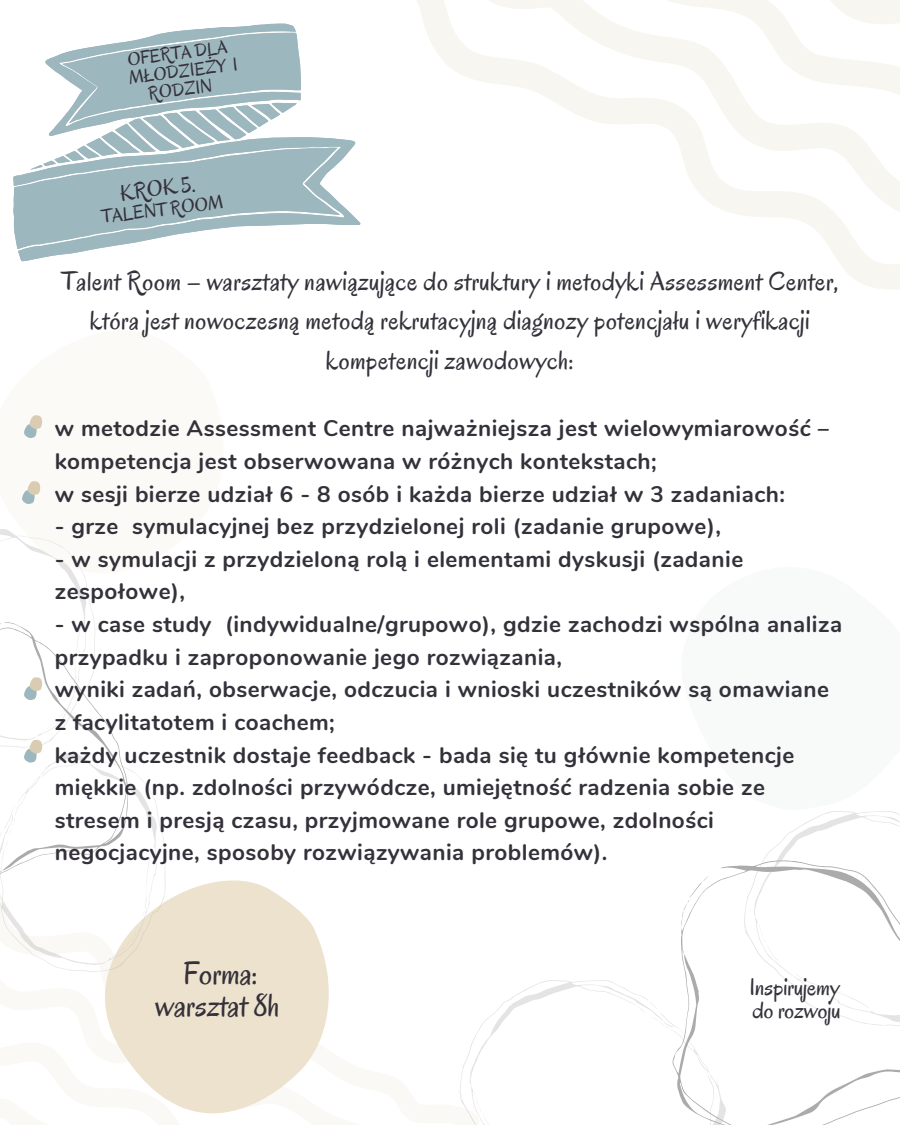
<style>
.page{position:relative;width:900px;height:1125px;background:#fff}
.page>*{position:absolute;margin:0;border:0;box-sizing:border-box;transform-origin:0 0}
.t1{font:121.5px "Oregano";color:#d9ccb3}
.t2{font:32.55px "Oregano";color:#34313a}
.t3{font:27px/39.3px "Oregano";letter-spacing:.02em;color:#34313a;text-align:center}
.t4{font:24px "Oregano";color:#34313a}
.t5{font:22.95px "Oregano";color:#34313a}
.t6{font:700 22.5px/32.7px "Nunito";letter-spacing:.02em;color:#34313a}
.t7{font:19.5px "Oregano";color:#34313a}
.t8{font:18.9px/18.3px "Oregano";color:#34313a;text-align:center}
</style>
<div class="page">
<svg style="left:13px;top:23px;width:348px;height:239px;fill:#9db7be"></svg>
<svg style="left:416px;top:0;width:484px;height:289px"></svg>
<svg style="left:105px;top:880px;width:224px;height:234px;fill:#ece2cd"></svg>
<svg style="left:0;top:574px;width:108px;height:151px"></svg>
<svg style="left:0;top:529px;width:84px;height:45px"></svg>
<svg style="left:0;top:725px;width:223px;height:282px"></svg>
<svg style="left:681px;top:876px;width:219px;height:249px"></svg>
<svg style="left:719px;top:811px;width:181px;height:262px"></svg>
<svg style="left:459px;top:941px;width:285px;height:184px"></svg>
<p class="t8" style="left:126px;top:51px;width:111px;rotate:-7deg">OFERTA DLA<br>MŁODZIEŻY I<br>RODZIN</p>
<p class="t5" style="left:118px;top:179px;width:77px;rotate:-7deg">KROK 5.</p>
<p class="t7" style="left:100px;top:205px;width:124px;rotate:-7deg">TALENT ROOM</p>
<p class="t3" style="left:62px;top:262px;width:778px">Talent Room – warsztaty nawiązujące do struktury i metodyki Assessment Center, która jest nowoczesną metodą rekrutacyjną diagnozy potencjału i weryfikacji kompetencji zawodowych:</p>
<p class="t1" style="left:28px;top:311px;width:21px">.</p>
<p class="t1" style="left:26px;top:376px;width:21px">.</p>
<p class="t1" style="left:28px;top:573px;width:21px">.</p>
<p class="t1" style="left:28px;top:635px;width:21px">.</p>
<p class="t6" style="left:55px;top:413px;width:776px">w metodzie Assessment Centre najważniejsza jest wielowymiarowość – kompetencja jest obserwowana w różnych kontekstach;</p>
<p class="t6" style="left:55px;top:478px;width:732px">w sesji bierze udział 6 - 8 osób i każda bierze udział w 3 zadaniach:</p>
<p class="t6" style="left:55px;top:510px;width:668px">- grze symulacyjnej bez przydzielonej roli (zadanie grupowe),</p>
<p class="t6" style="left:55px;top:543px;width:690px">- w symulacji z przydzieloną rolą i elementami dyskusji (zadanie zespołowe),</p>
<p class="t6" style="left:55px;top:608px;width:789px">- w case study (indywidualne/grupowo), gdzie zachodzi wspólna analiza przypadku i zaproponowanie jego rozwiązania,</p>
<p class="t6" style="left:55px;top:674px;width:776px">wyniki zadań, obserwacje, odczucia i wnioski uczestników są omawiane z facylitatotem i coachem;</p>
<p class="t6" style="left:55px;top:739px;width:741px">każdy uczestnik dostaje feedback - bada się tu głównie kompetencje miękkie (np. zdolności przywódcze, umiejętność radzenia sobie ze stresem i presją czasu, przyjmowane role grupowe, zdolności negocjacyjne, sposoby rozwiązywania problemów).</p>
<p class="t2" style="left:183px;top:953px;width:76px">Forma:</p>
<p class="t2" style="left:155px;top:985px;width:126px">warsztat 8h</p>
<p class="t4" style="left:749px;top:972px;width:92px">Inspirujemy</p>
<p class="t4" style="left:752px;top:995px;width:90px">do rozwoju</p>
</div>
